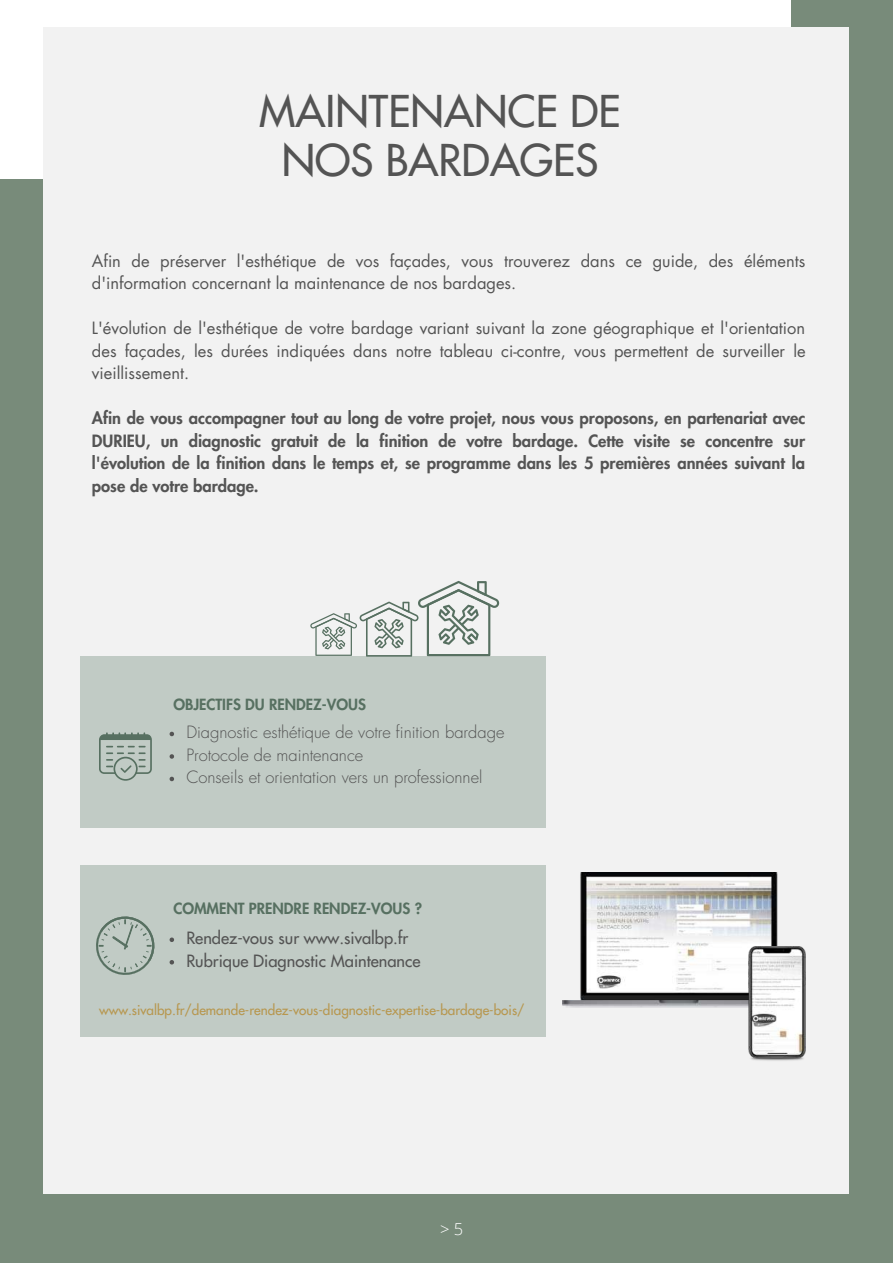
<style>
.page{position:relative;width:893px;height:1264px;background:#fff}
.page>*{position:absolute;margin:0;border:0;box-sizing:border-box;transform-origin:0 0}
.t1{font:500 42.6px/48.3px "Futura LT Pro";color:#545454;text-align:center}
.t2{font:16.5px/22.5px "Futura LT Pro";color:#545454}
.t3{font:800 16.5px/22.5px "Futura LT Pro";color:#545454;text-align:justify}
.t4{font:300 16.5px/22.5px "Futura LT Pro";color:#545454}
.t5{font:500 16.5px/22.5px "Futura LT Pro";color:#545454}
.t6{font:300 16.5px "Open Sans";color:#fff}
.t7{font:800 15px "Futura LT Pro";color:#577061}
.t8{font:500 13.5px "Futura LT Pro";color:#b7974f}
</style>
<div class="page">
<div style="left:791px;top:0;width:101px;height:1262px;background:#788b7a"></div>
<div style="left:0;top:179px;width:892px;height:1083px;background:#788b7a"></div>
<div style="left:44px;top:28px;width:804px;height:1234px;background:#f2f2f2"></div>
<div style="left:80px;top:656px;width:466px;height:171px;background:#c1cbc5"></div>
<svg style="left:99px;top:732px;width:53px;height:48px"></svg>
<img style="left:562px;top:872px;width:216px;height:135px">
<div style="left:80px;top:865px;width:466px;height:171px;background:#c1cbc5"></div>
<svg style="left:96px;top:916px;width:59px;height:59px"></svg>
<svg style="left:310px;top:581px;width:189px;height:75px"></svg>
<img style="left:748px;top:946px;width:57px;height:114px">
<svg style="left:169px;top:731px;width:5px;height:5px"></svg>
<svg style="left:169px;top:754px;width:5px;height:4px"></svg>
<svg style="left:169px;top:776px;width:5px;height:5px"></svg>
<svg style="left:169px;top:937px;width:5px;height:5px"></svg>
<svg style="left:169px;top:960px;width:5px;height:4px"></svg>
<div style="left:0;top:1194px;width:892px;height:68px;background:#788b7a"></div>
<h1 class="t1" style="left:259px;top:89px;width:363px">MAINTENANCE DE<br>NOS BARDAGES</h1>
<p class="t2" style="left:92px;top:250px;width:714px">Afin de préserver l'esthétique de vos façades, vous trouverez dans ce guide, des éléments d'information concernant la maintenance de nos bardages.</p>
<p class="t2" style="left:92px;top:317px;width:715px;text-align:justify">L'évolution de l'esthétique de votre bardage variant suivant la zone géographique et l'orientation des façades, les durées indiquées dans notre tableau ci-contre, vous permettent de surveiller le vieillissement.</p>
<p class="t3" style="left:92px;top:407px;width:715px">Afin de vous accompagner tout au long de votre projet, nous vous proposons, en partenariat avec DURIEU, un diagnostic gratuit de la finition de votre bardage. Cette visite se concentre sur l'évolution de la finition dans le temps et, se programme dans les 5 premières années suivant la pose de votre bardage.</p>
<p class="t7" style="left:173px;top:697px;width:194px">OBJECTIFS DU RENDEZ-VOUS</p>
<p class="t4" style="left:186px;top:722px;width:319px">Diagnostic esthétique de votre finition bardage<br>Protocole de maintenance<br>Conseils et orientation vers un professionnel</p>
<p class="t7" style="left:173px;top:901px;width:250px">COMMENT PRENDRE RENDEZ-VOUS ?</p>
<p class="t5" style="left:186px;top:927px;width:236px">Rendez-vous sur www.sivalbp.fr<br>Rubrique Diagnostic Maintenance</p>
<p class="t8" style="left:99px;top:1003px;width:427px">www.sivalbp.fr/demande-rendez-vous-diagnostic-expertise-bardage-bois/</p>
<p class="t6" style="left:440px;top:1217px;width:25px">&gt; 5</p>
</div>
